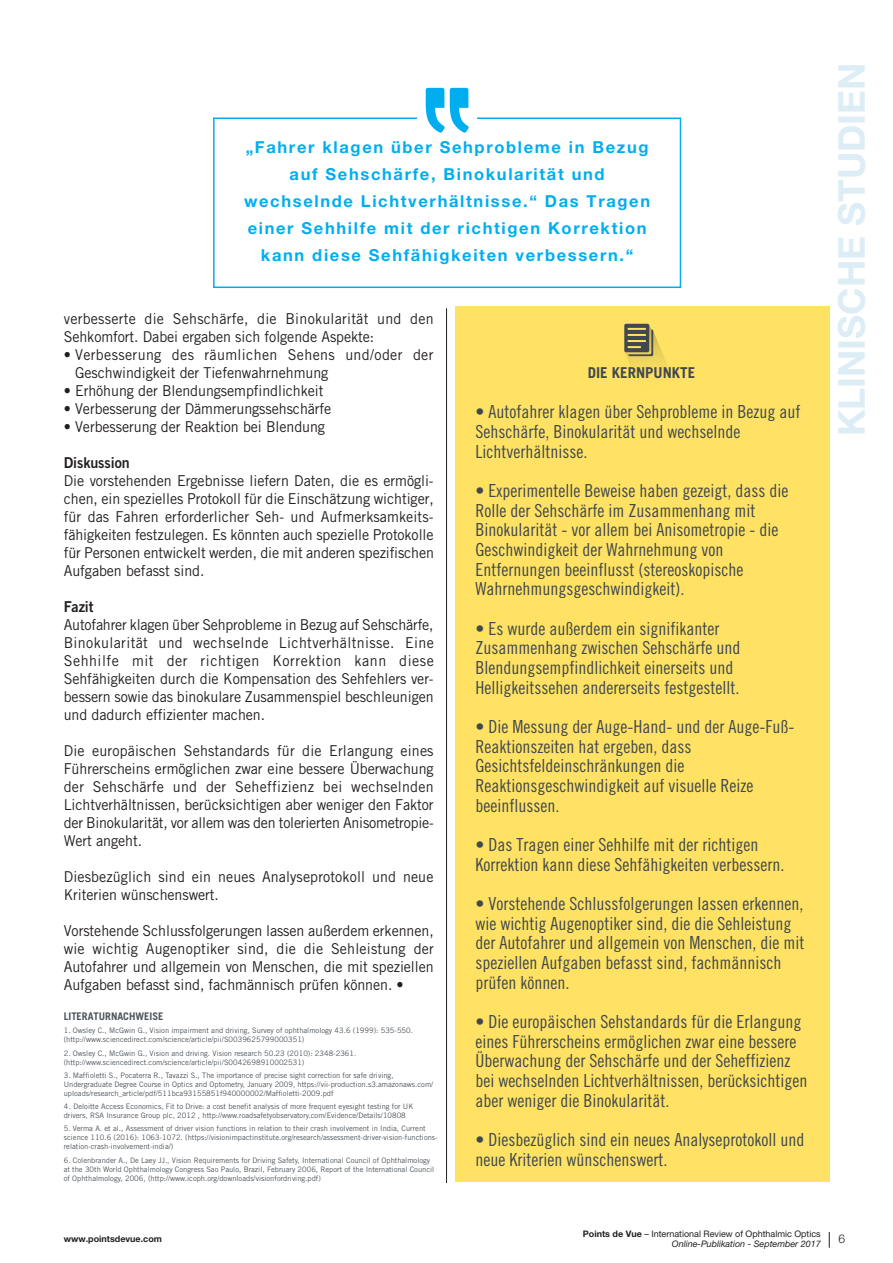
<style>
.page{position:relative;width:893px;height:1263px;background:#fff}
.page>*{position:absolute;margin:0;border:0;box-sizing:border-box;transform-origin:0 0}
.t1{font:700 36.9px "Helvetica Neue LT Std";color:#ddedf6}
._06_texte_a_retenir{font:18px/19.6px "Trade Gothic LT Std Cn 18";color:#41494e}
.verbatim{font:700 16.5px/27px "Helvetica Neue LT Std";letter-spacing:.1em;color:#00aeef;text-align:center}
._03_texte_courant{font:15px/18px "Trade Gothic LT Std";letter-spacing:-.005em;color:#231f20;text-align:justify;scale:.95 1}
._03_texte_courant-2{font:15px/18px "Trade Gothic LT Std";letter-spacing:.015em;color:#231f20;scale:.95 1}
._03_texte_courant-3{font:15px/18px "Trade Gothic LT Std";letter-spacing:.025em;color:#231f20;scale:.95 1}
._04_inter{font:15px "Trade Gothic LT Std Bd 2";letter-spacing:-.005em;color:#231f20;scale:.95 1}
.t2{font:700 15px "Trade Gothic LT Std";color:#41494e}
.t3{font:300 12px "Helvetica Neue LT Std";color:#231f20}
.t4{font:700 10.5px "Trade Gothic LT Std";color:#4d545a}
.t5{font:9px/10.8px "Helvetica Neue LT Std";color:#231f20;text-align:right}
.t6{font:700 9px "Helvetica Neue LT Std";color:#231f20}
._07_texte_references{font:7.5px/9px "Trade Gothic LT Std";color:#4d545a}
.s1{font-weight:700}
.s2{font-style:italic}
</style>
<div class="page">
<svg style="left:829px;top:1232px;width:1px;height:16px"></svg>
<div style="left:455px;top:306px;width:374px;height:875px;background:#ffe263"></div>
<svg style="left:624px;top:324px;width:42px;height:43px"></svg>
<hr style="left:446px;top:308px;width:1px;height:875px;background:#231f20">
<div style="left:213px;top:117px;width:468px;height:171px;border:2px solid #00aeef"></div>
<div style="left:417px;top:77px;width:60px;height:56px;background:#fff"></div>
<svg style="left:426px;top:88px;width:43px;height:45px"></svg>
<p class="verbatim" style="left:244px;top:133px;width:408px">„Fahrer klagen über Sehprobleme in Bezug auf Sehschärfe, Binokularität und wechselnde Lichtverhältnisse.“ Das Tragen einer Sehhilfe mit der richtigen Korrektion kann diese Sehfähigkeiten verbessern.“</p>
<p class="_03_texte_courant-2" style="left:64px;top:309px;width:391px">verbesserte die Sehschärfe, die Binokularität und den<br>Sehkomfort. Dabei ergaben sich folgende Aspekte:</p>
<p class="_03_texte_courant-3" style="left:75px;top:345px;width:379px;text-indent:-11px">• Verbesserung des räumlichen Sehens und/oder der<br>Geschwindigkeit der Tiefenwahrnehmung</p>
<p class="_03_texte_courant" style="left:64px;top:381px;width:275px">• Erhöhung der Blendungsempfindlichkeit</p>
<p class="_03_texte_courant" style="left:64px;top:399px;width:283px">• Verbesserung der Dämmerungssehschärfe</p>
<p class="_03_texte_courant" style="left:64px;top:417px;width:277px">• Verbesserung der Reaktion bei Blendung</p>
<p class="_04_inter" style="left:64px;top:453px;width:71px">Diskussion</p>
<p class="_03_texte_courant" style="left:64px;top:471px;width:391px">Die vorstehenden Ergebnisse liefern Daten, die es ermögli&shy;chen, ein spezielles Protokoll für die Einschätzung wichtiger, für das Fahren erforderlicher Seh- und Aufmerksamkeits&shy;fähigkeiten festzulegen. Es könnten auch spezielle Protokolle für Personen entwickelt werden, die mit anderen spezifischen Aufgaben befasst sind.</p>
<p class="_04_inter" style="left:64px;top:597px;width:33px">Fazit</p>
<p class="_03_texte_courant" style="left:64px;top:615px;width:391px">Autofahrer klagen über Sehprobleme in Bezug auf Sehschärfe, Binokularität und wechselnde Lichtverhältnisse. Eine Sehhilfe mit der richtigen Korrektion kann diese Sehfähigkeiten durch die Kompensation des Sehfehlers ver&shy;bessern sowie das binokulare Zusammenspiel beschleunigen und dadurch effizienter machen.</p>
<p class="_03_texte_courant" style="left:64px;top:741px;width:391px">Die europäischen Sehstandards für die Erlangung eines Führerscheins ermöglichen zwar eine bessere Überwachung der Sehschärfe und der Seheffizienz bei wechselnden Lichtverhältnissen, berücksichtigen aber weniger den Faktor der Binokularität, vor allem was den tolerierten Anisometropie-Wert angeht.</p>
<p class="_03_texte_courant" style="left:64px;top:867px;width:391px">Diesbezüglich sind ein neues Analyseprotokoll und neue<br>Kriterien wünschenswert.</p>
<p class="_03_texte_courant" style="left:64px;top:921px;width:391px">Vorstehende Schlussfolgerungen lassen außerdem erkennen, wie wichtig Augenoptiker sind, die die Sehleistung der Autofahrer und allgemein von Menschen, die mit speziellen Aufgaben befasst sind, fachmännisch prüfen können. •</p>
<p class="t4" style="left:64px;top:1010px;width:101px">LITERATURNACHWEISE</p>
<p class="_07_texte_references" style="left:64px;top:1026px;width:351px">1. Owsley C., McGwin G., Vision impairment and driving, Survey of ophthalmology 43.6 (1999): 535-550. (http://www.sciencedirect.com/science/article/pii/S0039625799000351)</p>
<p class="_07_texte_references" style="left:64px;top:1048px;width:294px">2. Owsley C., McGwin G., Vision and driving. Vision research 50.23 (2010): 2348-2361. (http://www.sciencedirect.com/science/article/pii/S0042698910002531)</p>
<p class="_07_texte_references" style="left:64px;top:1070px;width:371px">3. Maffioletti S., Pocaterra R., Tavazzi S., The importance of precise sight correction for safe driving,<br>Undergraduate Degree Course in Optics and Optometry, January 2009, https://vii-production.s3.amazonaws.com/ uploads/research_article/pdf/511bca93155851f940000002/Maffioletti-2009.pdf</p>
<p class="_07_texte_references" style="left:64px;top:1102px;width:351px">4. Deloitte Access Economics, Fit to Drive: a cost benefit analysis of more frequent eyesight testing for UK drivers, RSA Insurance Group plc, 2012 , http://www.roadsafetyobservatory.com/Evidence/Details/10808</p>
<p class="_07_texte_references" style="left:64px;top:1124px;width:376px">5. Verma A. et al., Assessment of driver vision functions in relation to their crash involvement in India, Current science 110.6 (2016): 1063-1072. (https://visionimpactinstitute.org/research/assessment-driver-vision-functions&shy;relation-crash-involvement-india/)</p>
<p class="_07_texte_references" style="left:64px;top:1155px;width:372px">6. Colenbrander A., De Laey JJ., Vision Requirements for Driving Safety, International Council of Ophthalmology at the 30th World Ophthalmology Congress Sao Paulo, Brazil, February 2006, Report of the International Council of Ophthalmology, 2006, (http://www.icoph.org/downloads/visionfordriving.pdf)</p>
<p class="t2" style="left:588px;top:363px;width:109px">DIE KERNPUNKTE</p>
<p class="_06_texte_a_retenir" style="left:476px;top:402px;width:326px">• Autofahrer klagen über Sehprobleme in Bezug auf<br>Sehschärfe, Binokularität und wechselnde<br>Lichtverhältnisse.</p>
<p class="_06_texte_a_retenir" style="left:476px;top:481px;width:314px">• Experimentelle Beweise haben gezeigt, dass die Rolle der Sehschärfe im Zusammenhang mit Binokularität - vor allem bei Anisometropie - die Geschwindigkeit der Wahrnehmung von Entfernungen beeinflusst (stereoskopische Wahrnehmungsgeschwindigkeit).</p>
<p class="_06_texte_a_retenir" style="left:476px;top:618px;width:266px">• Es wurde außerdem ein signifikanter Zusammenhang zwischen Sehschärfe und Blendungsempfindlichkeit einerseits und Helligkeitssehen andererseits festgestellt.</p>
<p class="_06_texte_a_retenir" style="left:476px;top:716px;width:320px">• Die Messung der Auge-Hand- und der Auge-Fuß-Reaktionszeiten hat ergeben, dass Gesichtsfeldeinschränkungen die Reaktionsgeschwindigkeit auf visuelle Reize beeinflussen.</p>
<p class="_06_texte_a_retenir" style="left:476px;top:834px;width:310px">• Das Tragen einer Sehhilfe mit der richtigen<br>Korrektion kann diese Sehfähigkeiten verbessern.</p>
<p class="_06_texte_a_retenir" style="left:476px;top:893px;width:330px">• Vorstehende Schlussfolgerungen lassen erkennen, wie wichtig Augenoptiker sind, die die Sehleistung der Autofahrer und allgemein von Menschen, die mit speziellen Aufgaben befasst sind, fachmännisch prüfen können.</p>
<p class="_06_texte_a_retenir" style="left:476px;top:1011px;width:333px">• Die europäischen Sehstandards für die Erlangung eines Führerscheins ermöglichen zwar eine bessere Überwachung der Sehschärfe und der Seheffizienz bei wechselnden Lichtverhältnissen, berücksichtigen aber weniger die Binokularität.</p>
<p class="_06_texte_a_retenir" style="left:476px;top:1129px;width:330px">• Diesbezüglich sind ein neues Analyseprotokoll und neue Kriterien wünschenswert.</p>
<h1 class="t1" style="left:829px;top:436px;width:375px;rotate:-90deg">KLINISCHE STUDIEN</h1>
<p class="t5" style="left:583px;top:1228px;width:239px"><span class="s1">Points de Vue</span> – International Review of Ophthalmic Optics<br><span class="s2">Online-Publikation - September 2017</span></p>
<p class="t6" style="left:64px;top:1233px;width:100px">www.pointsdevue.com</p>
<h3 class="t3" style="left:838px;top:1231px;width:8px">6</h3>
</div>
